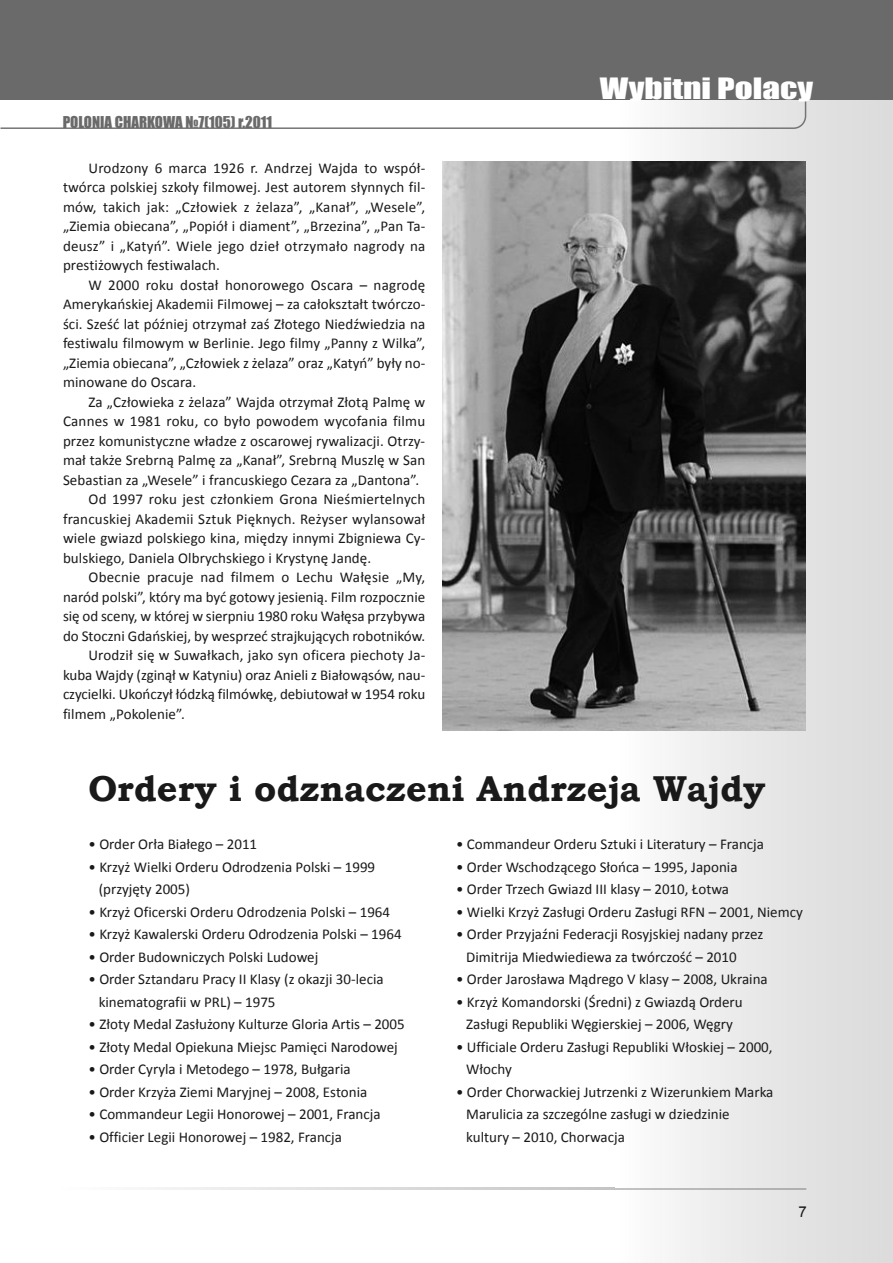
<style>
.page{position:relative;width:893px;height:1263px;background:#fff}
.page>*{position:absolute;margin:0;border:0;box-sizing:border-box;transform-origin:0 0}
.t1{font:700 36px "Bookman Old Style";color:#191919}
.t2{font:27px "Impact";color:#fff;scale:1.3 1}
.t3{font:15px/19.5px "Calibri";color:#191919}
.t4{font:15px "Impact";color:#6a6a6a}
.t5{font:15px "Arial";color:#191919}
</style>
<div class="page">
<img style="left:615px;top:100px;width:278px;height:1163px">
<svg style="left:0;top:100px;width:807px;height:30px"></svg>
<div style="left:0;top:1px;width:893px;height:99px;background:#6a6a6a"></div>
<img style="left:155px;top:1188px;width:651px;height:1px">
<img style="left:442px;top:162px;width:363px;height:569px">
<p class="t4" style="left:63px;top:113px;width:211px">POLONIA CHARKOWA №7(105) r.2011</p>
<p class="t3" style="left:63px;top:159px;width:364px;text-align:justify;text-indent:26px">Urodzony 6 marca 1926 r. Andrzej Wajda to współ&shy;twórca polskiej szkoły filmowej. Jest autorem słynnych fil&shy;mów, takich jak: „Człowiek z żelaza”, „Kanał”, „Wesele”, „Ziemia obiecana”, „Popiół i diament”, „Brzezina”, „Pan Ta&shy;deusz” i „Katyń”. Wiele jego dzieł otrzymało nagrody na prestiżowych festiwalach.</p>
<p class="t3" style="left:63px;top:276px;width:364px;text-align:justify;text-indent:26px">W 2000 roku dostał honorowego Oscara – nagrodę Amerykańskiej Akademii Filmowej – za całokształt twórczo&shy;ści. Sześć lat później otrzymał zaś Złotego Niedźwiedzia na festiwalu filmowym w Berlinie. Jego filmy „Panny z Wilka”, „Ziemia obiecana”, „Człowiek z żelaza” oraz „Katyń” były no&shy;minowane do Oscara.</p>
<p class="t3" style="left:89px;top:393px;width:338px">Za „Człowieka z żelaza” Wajda otrzymał Złotą Palmę w</p>
<p class="t3" style="left:63px;top:413px;width:364px">Cannes w 1981 roku, co było powodem wycofania filmu</p>
<p class="t3" style="left:63px;top:432px;width:363px">przez komunistyczne władze z oscarowej rywalizacji. Otrzy-</p>
<p class="t3" style="left:63px;top:452px;width:364px">mał także Srebrną Palmę za „Kanał”, Srebrną Muszlę w San</p>
<p class="t3" style="left:63px;top:471px;width:358px">Sebastian za „Wesele” i francuskiego Cezara za „Dantona”.</p>
<p class="t3" style="left:89px;top:491px;width:338px">Od 1997 roku jest członkiem Grona Nieśmiertelnych</p>
<p class="t3" style="left:63px;top:510px;width:364px">francuskiej Akademii Sztuk Pięknych. Reżyser wylansował</p>
<p class="t3" style="left:63px;top:530px;width:364px">wiele gwiazd polskiego kina, między innymi Zbigniewa Cy-</p>
<p class="t3" style="left:63px;top:549px;width:310px">bulskiego, Daniela Olbrychskiego i Krystynę Jandę.</p>
<p class="t3" style="left:89px;top:569px;width:338px">Obecnie pracuje nad filmem o Lechu Wałęsie „My,</p>
<p class="t3" style="left:63px;top:588px;width:364px">naród polski”, który ma być gotowy jesienią. Film rozpocznie</p>
<p class="t3" style="left:63px;top:608px;width:364px">się od sceny, w której w sierpniu 1980 roku Wałęsa przybywa</p>
<p class="t3" style="left:63px;top:627px;width:364px">do Stoczni Gdańskiej, by wesprzeć strajkujących robotników.</p>
<p class="t3" style="left:89px;top:647px;width:338px">Urodził się w Suwałkach, jako syn oficera piechoty Ja-</p>
<p class="t3" style="left:63px;top:666px;width:364px">kuba Wajdy (zginął w Katyniu) oraz Anieli z Białowąsów, nau-</p>
<p class="t3" style="left:63px;top:686px;width:364px">czycielki. Ukończył łódzką filmówkę, debiutował w 1954 roku</p>
<p class="t3" style="left:63px;top:705px;width:123px">filmem „Pokolenie”.</p>
<h2 class="t2" style="left:600px;top:71px;width:166px">Wybitni Polacy</h2>
<h1 class="t1" style="left:88px;top:767px;width:678px">Ordery i odznaczeni Andrzeja Wajdy</h1>
<p class="t3" style="left:88px;top:835px;width:170px">• Order Orła Białego – 2011</p>
<p class="t3" style="left:99px;top:856px;width:278px;line-height:22.5px;text-indent:-10px">• Krzyż Wielki Orderu Odrodzenia Polski – 1999 (przyjęty 2005)</p>
<p class="t3" style="left:88px;top:903px;width:303px">• Krzyż Oficerski Orderu Odrodzenia Polski – 1964</p>
<p class="t3" style="left:88px;top:925px;width:315px">• Krzyż Kawalerski Orderu Odrodzenia Polski – 1964</p>
<p class="t3" style="left:88px;top:948px;width:231px">• Order Budowniczych Polski Ludowej</p>
<p class="t3" style="left:99px;top:969px;width:286px;line-height:22.5px;text-indent:-10px">• Order Sztandaru Pracy II Klasy (z okazji 30-lecia kinematografii w PRL) – 1975</p>
<p class="t3" style="left:88px;top:1015px;width:318px">• Złoty Medal Zasłużony Kulturze Gloria Artis – 2005</p>
<p class="t3" style="left:88px;top:1038px;width:311px">• Złoty Medal Opiekuna Miejsc Pamięci Narodowej</p>
<p class="t3" style="left:89px;top:1060px;width:264px">• Order Cyryla i Metodego – 1978, Bułgaria</p>
<p class="t3" style="left:89px;top:1083px;width:280px">• Order Krzyża Ziemi Maryjnej – 2008, Estonia</p>
<p class="t3" style="left:89px;top:1105px;width:294px">• Commandeur Legii Honorowej – 2001, Francja</p>
<p class="t3" style="left:88px;top:1128px;width:255px">• Officier Legii Honorowej – 1982, Francja</p>
<p class="t3" style="left:456px;top:835px;width:309px">• Commandeur Orderu Sztuki i Literatury – Francja</p>
<p class="t3" style="left:456px;top:858px;width:283px">• Order Wschodzącego Słońca – 1995, Japonia</p>
<p class="t3" style="left:456px;top:880px;width:275px">• Order Trzech Gwiazd III klasy – 2010, Łotwa</p>
<p class="t3" style="left:456px;top:903px;width:348px">• Wielki Krzyż Zasługi Orderu Zasługi RFN – 2001, Niemcy</p>
<p class="t3" style="left:466px;top:924px;width:299px;line-height:22.5px;text-indent:-10px">• Order Przyjaźni Federacji Rosyjskiej nadany przez<br>Dimitrija Miedwiediewa za twórczość – 2010</p>
<p class="t3" style="left:456px;top:970px;width:313px">• Order Jarosława Mądrego V klasy – 2008, Ukraina</p>
<p class="t3" style="left:456px;top:991px;width:288px;line-height:22.5px;text-align:center">• Krzyż Komandorski (Średni) z Gwiazdą Orderu<br>Zasługi Republiki Węgierskiej – 2006, Węgry</p>
<p class="t3" style="left:466px;top:1036px;width:308px;line-height:22.5px;text-indent:-10px">• Ufficiale Orderu Zasługi Republiki Włoskiej – 2000,<br>Włochy</p>
<p class="t3" style="left:466px;top:1081px;width:309px;line-height:22.5px;text-indent:-10px">• Order Chorwackiej Jutrzenki z Wizerunkiem Marka<br>Marulicia za szczególne zasługi w dziedzinie kultury – 2010, Chorwacja</p>
<p class="t5" style="left:798px;top:1203px;width:10px">7</p>
</div>
